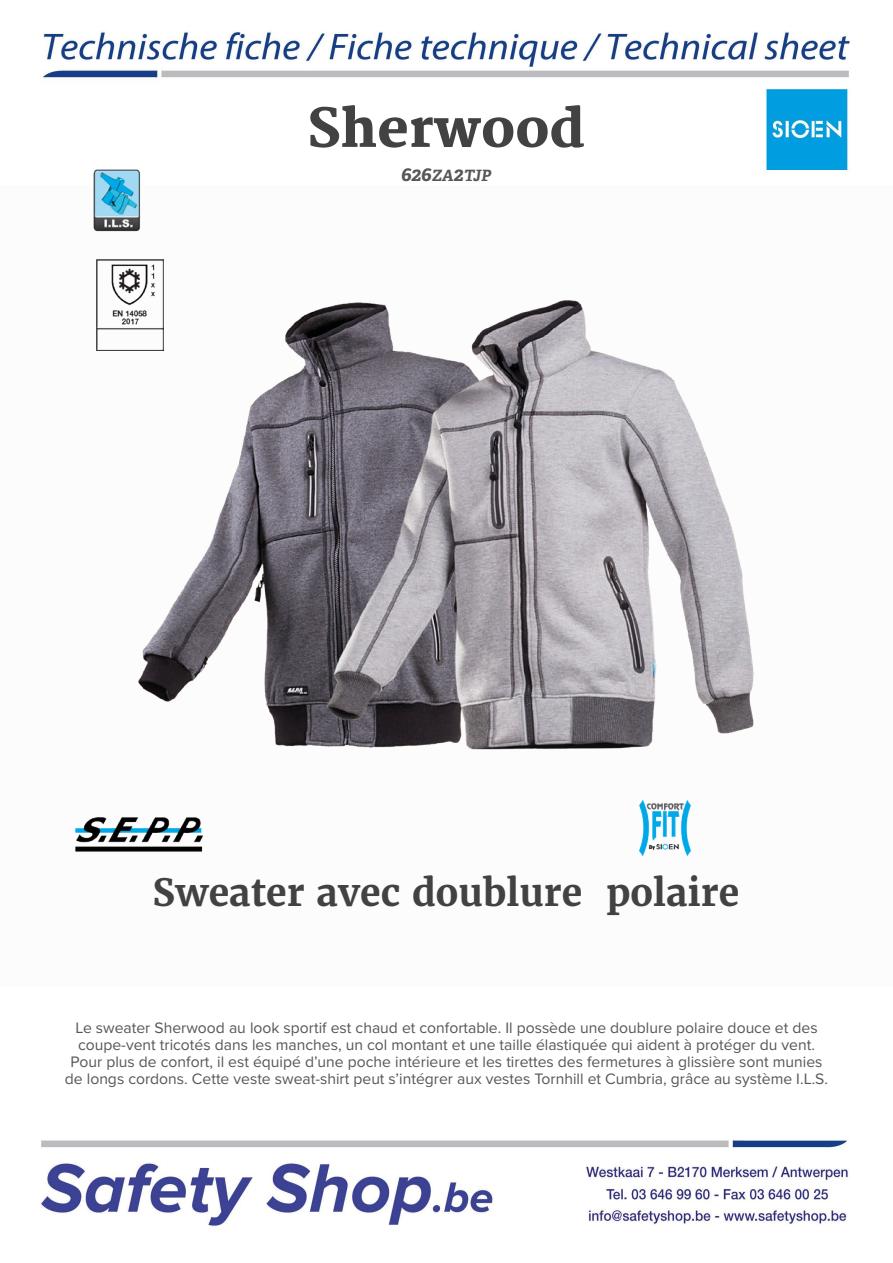
<style>
.page{position:relative;width:893px;height:1263px;background:#fff}
.page>*{position:absolute;margin:0;border:0;box-sizing:border-box;transform-origin:0 0}
.t1{font:800 52.5px "Merriweather";color:#424243}
.t2{font:700 37.5px "Merriweather";color:#424243}
.t3{font:15.75px/17px "Proxima Nova";color:#575756;text-align:center}
.t4{font:italic 700 15.6px "Adelle PE";color:#575756}
.s1{font-size:19.5px}
</style>
<div class="page">
<img style="left:40px;top:31px;width:810px;height:1195px">
<div style="left:0;top:185px;width:893px;height:802px;background:#fcfcfc"></div>
<img style="left:91px;top:165px;width:52px;height:67px">
<img style="left:75px;top:817px;width:35px;height:35px">
<img style="left:97px;top:259px;width:13px;height:92px">
<img style="left:110px;top:170px;width:188px;height:682px">
<img style="left:298px;top:170px;width:485px;height:687px">
<h1 class="t1" style="left:307px;top:98px;width:279px">Sherwood</h1>
<p class="t4" style="left:401px;top:164px;width:92px"><span class="s1">626</span>ZA<span class="s1">2</span>TJP</p>
<h2 class="t2" style="left:152px;top:868px;width:588px">Sweater avec doublure polaire</h2>
<p class="t3" style="left:65px;top:1018px;width:765px">Le sweater Sherwood au look sportif est chaud et confortable. Il possède une doublure polaire douce et des coupe-vent tricotés dans les manches, un col montant et une taille élastiquée qui aident à protéger du vent.<br>Pour plus de confort, il est équipé d’une poche intérieure et les tirettes des fermetures à glissière sont munies de longs cordons. Cette veste sweat-shirt peut s’intégrer aux vestes Tornhill et Cumbria, grâce au système I.L.S.</p>
</div>
